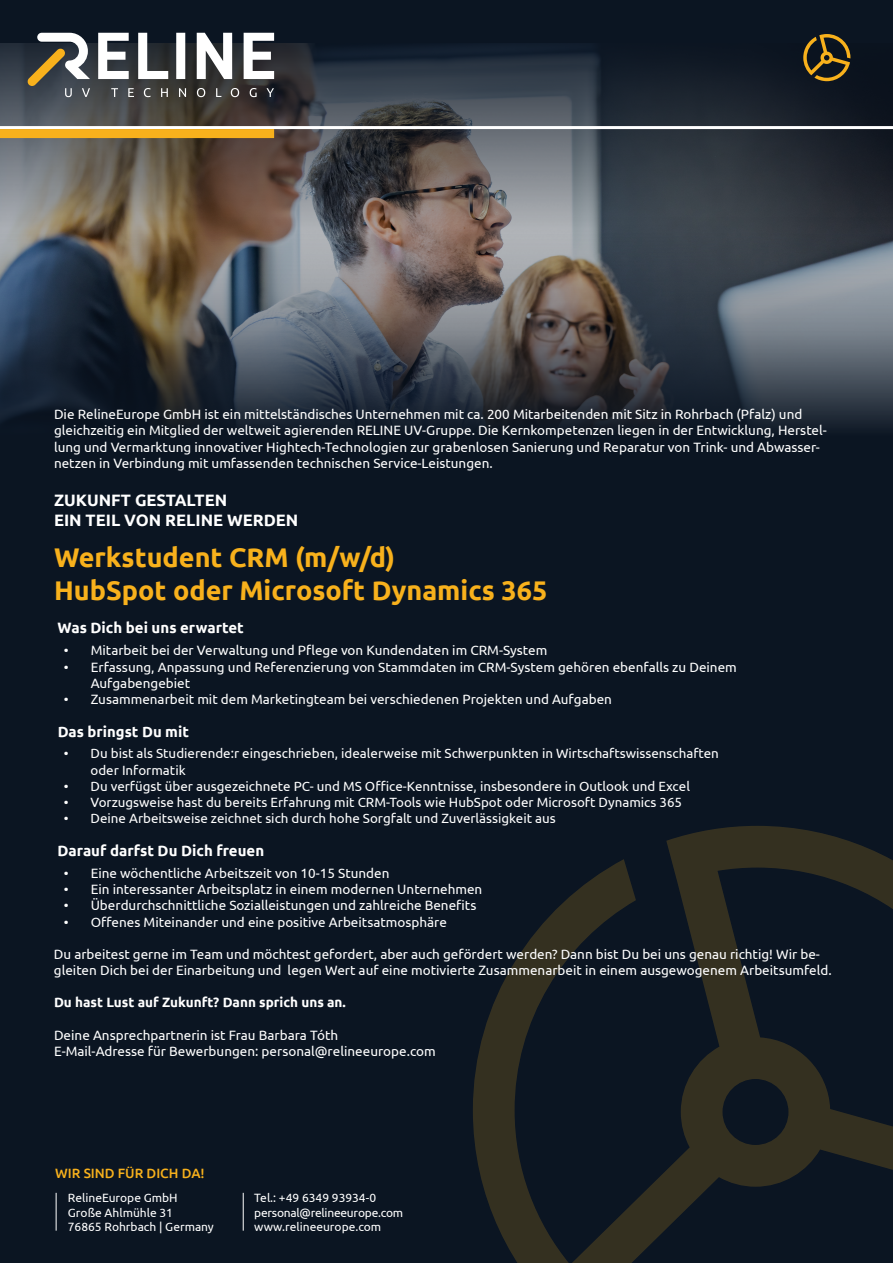
<style>
.page{position:relative;width:893px;height:1263px;background:#0b1522}
.page>*{position:absolute;margin:0;border:0;box-sizing:border-box;transform-origin:0 0}
.t1{font:700 27px/32.4px "Ubuntu";color:#f8b11c}
.t2{font:700 16.5px/19.8px "Ubuntu";color:#fff}
.t3{font:700 15px "Ubuntu";color:#fff}
.t4{font:700 14.85px "Ubuntu";color:#fff}
.t5{font:13.5px/16.2px "Ubuntu";color:#fff}
.t6{font:700 13.5px "Ubuntu";color:#fff}
.t7{font:500 13.5px "Ubuntu";color:#f8b11c}
.t8{font:13.35px/16px "Ubuntu";color:#fff}
.t9{font:12px/14.4px "Ubuntu";color:#fff}
</style>
<div class="page">
<svg style="left:0;top:32px;width:893px;height:185px"></svg>
<img style="left:0;top:217px;width:893px;height:210px">
<svg style="left:473px;top:826px;width:420px;height:437px"></svg>
<svg style="left:111px;top:88px;width:7px;height:9px"></svg>
<svg style="left:128px;top:88px;width:6px;height:9px"></svg>
<svg style="left:144px;top:88px;width:7px;height:9px"></svg>
<svg style="left:161px;top:88px;width:7px;height:9px"></svg>
<svg style="left:179px;top:88px;width:7px;height:9px"></svg>
<svg style="left:197px;top:88px;width:8px;height:9px"></svg>
<svg style="left:216px;top:88px;width:5px;height:9px"></svg>
<svg style="left:231px;top:88px;width:8px;height:9px"></svg>
<svg style="left:250px;top:88px;width:7px;height:9px"></svg>
<svg style="left:267px;top:88px;width:7px;height:9px"></svg>
<svg style="left:98px;top:33px;width:176px;height:46px;background:#8e9193"></svg>
<svg style="left:27px;top:33px;width:63px;height:64px;background:#716f66"></svg>
<hr style="left:0;top:126px;width:893px;height:3px;background:#fff">
<div style="left:0;top:129px;width:274px;height:9px;background:#f8b11c"></div>
<svg style="left:803px;top:34px;width:47px;height:47px"></svg>
<hr style="left:56px;top:1193px;width:1px;height:38px;background:#fff">
<hr style="left:243px;top:1193px;width:1px;height:38px;background:#fff">
<p class="t5" style="left:54px;top:406px;width:774px">Die RelineEurope GmbH ist ein mittelständisches Unternehmen mit ca. 200 Mitarbeitenden mit Sitz in Rohrbach (Pfalz) und gleichzeitig ein Mitglied der weltweit agierenden RELINE UV-Gruppe. Die Kernkompetenzen liegen in der Entwicklung, Herstel&shy;lung und Vermarktung innovativer Hightech-Technologien zur grabenlosen Sanierung und Reparatur von Trink- und Abwasser&shy;netzen in Verbindung mit umfassenden technischen Service-Leistungen.</p>
<p class="t2" style="left:54px;top:490px;width:246px">ZUKUNFT GESTALTEN<br>EIN TEIL VON RELINE WERDEN</p>
<h1 class="t1" style="left:54px;top:541px;width:495px">Werkstudent CRM (m/w/d)<br>HubSpot oder Microsoft Dynamics 365</h1>
<p class="t3" style="left:58px;top:619px;width:188px">Was Dich bei uns erwartet</p>
<p class="t5" style="left:64px;top:642px;width:485px">• Mitarbeit bei der Verwaltung und Pflege von Kundendaten im CRM-System</p>
<p class="t5" style="left:91px;top:658px;width:648px;text-indent:-27px">• Erfassung, Anpassung und Referenzierung von Stammdaten im CRM-System gehören ebenfalls zu Deinem<br>Aufgabengebiet</p>
<p class="t5" style="left:64px;top:691px;width:550px">• Zusammenarbeit mit dem Marketingteam bei verschiedenen Projekten und Aufgaben</p>
<p class="t4" style="left:58px;top:722px;width:133px">Das bringst Du mit</p>
<p class="t8" style="left:91px;top:745px;width:630px;text-indent:-27px">• Du bist als Studierende:r eingeschrieben, idealerweise mit Schwerpunkten in Wirtschaftswissenschaften oder Informatik</p>
<p class="t8" style="left:64px;top:777px;width:628px">• Du verfügst über ausgezeichnete PC- und MS Office-Kenntnisse, insbesondere in Outlook und Excel</p>
<p class="t8" style="left:64px;top:793px;width:620px">• Vorzugsweise hast du bereits Erfahrung mit CRM-Tools wie HubSpot oder Microsoft Dynamics 365</p>
<p class="t8" style="left:64px;top:809px;width:494px">• Deine Arbeitsweise zeichnet sich durch hohe Sorgfalt und Zuverlässigkeit aus</p>
<p class="t3" style="left:57px;top:841px;width:208px">Darauf darfst Du Dich freuen</p>
<p class="t5" style="left:64px;top:865px;width:327px">• Eine wöchentliche Arbeitszeit von 10-15 Stunden</p>
<p class="t5" style="left:64px;top:881px;width:420px">• Ein interessanter Arbeitsplatz in einem modernen Unternehmen</p>
<p class="t5" style="left:64px;top:897px;width:414px">• Überdurchschnittliche Sozialleistungen und zahlreiche Benefits</p>
<p class="t5" style="left:64px;top:913px;width:385px">• Offenes Miteinander und eine positive Arbeitsatmosphäre</p>
<p class="t5" style="left:54px;top:945px;width:779px">Du arbeitest gerne im Team und möchtest gefordert, aber auch gefördert werden? Dann bist Du bei uns genau richtig! Wir be&shy;gleiten Dich bei der Einarbeitung und legen Wert auf eine motivierte Zusammenarbeit in einem ausgewogenem Arbeitsumfeld.</p>
<p class="t6" style="left:54px;top:994px;width:293px">Du hast Lust auf Zukunft? Dann sprich uns an.</p>
<p class="t5" style="left:54px;top:1026px;width:383px">Deine Ansprechpartnerin ist Frau Barbara Tóth<br>E-Mail-Adresse für Bewerbungen: personal@relineeurope.com</p>
<p class="t7" style="left:55px;top:1164px;width:151px">WIR SIND FÜR DICH DA!</p>
<p class="t9" style="left:68px;top:1190px;width:148px">RelineEurope GmbH<br>Große Ahlmühle 31<br>76865 Rohrbach | Germany</p>
<p class="t9" style="left:254px;top:1190px;width:151px">Tel.: +49 6349 93934-0 personal@relineeurope.com www.relineeurope.com</p>
</div>
